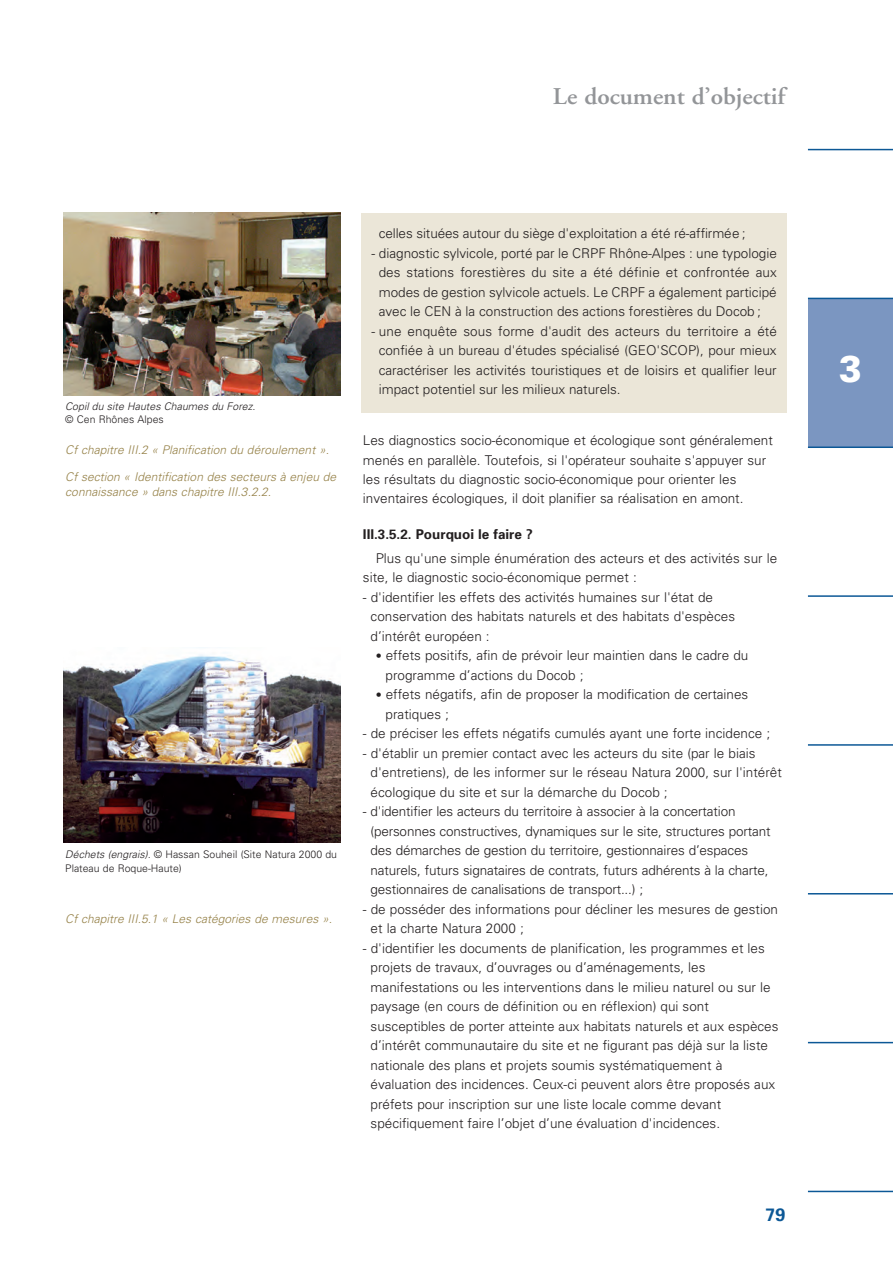
<style>
.page{position:relative;width:893px;height:1263px;background:#fff}
.page>*{position:absolute;margin:0;border:0;box-sizing:border-box;transform-origin:0 0}
.t1{font:900 37.5px "Univers";color:#fff;scale:.9 1}
.t2{font:600 24px "Adobe Garamond";color:#939598;scale:1.05 1}
.t3{font:700 18px "Univers";color:#0c5896}
.t4{font:300 13.5px/19.5px "Univers";color:#231f20}
.t5{font:700 13.5px "Univers";color:#231f20}
.t6{font:italic 300 12px/15px "Univers";letter-spacing:.005em;color:#968249}
.t7{font:300 10.5px/13.5px "Univers";color:#231f20}
.t8{font:italic 300 10.5px "Univers";letter-spacing:.005em;color:#231f20}
.s1{font-style:italic}
.s2{font-size:12px}
</style>
<div class="page">
<div style="left:808px;top:298px;width:85px;height:148px;background:#7b96c1"></div>
<hr style="left:808px;top:446px;width:85px;height:2px;background:#0c5896">
<hr style="left:808px;top:298px;width:85px;height:1px;background:#0c5896">
<hr style="left:808px;top:149px;width:85px;height:1px;background:#0c5896">
<hr style="left:808px;top:595px;width:85px;height:2px;background:#0c5896">
<hr style="left:808px;top:744px;width:85px;height:2px;background:#0c5896">
<hr style="left:808px;top:893px;width:85px;height:1px;background:#0c5896">
<hr style="left:808px;top:1042px;width:85px;height:1px;background:#0c5896">
<hr style="left:808px;top:1191px;width:85px;height:1px;background:#0c5896">
<div style="left:361px;top:213px;width:426px;height:199px;background:#ebe6d8"></div>
<img style="left:64px;top:213px;width:276px;height:183px">
<img style="left:64px;top:654px;width:276px;height:189px">
<h2 class="t2" style="left:553px;top:87px;width:223px">Le document d’objectif</h2>
<p class="t8" style="left:65px;top:400px;width:192px">Copil du site Hautes Chaumes du Forez.</p>
<p class="t7" style="left:65px;top:413px;width:100px">© Cen Rhônes Alpes</p>
<p class="t6" style="left:65px;top:442px;width:265px">Cf chapitre III.2 « Planification du déroulement ».</p>
<p class="t6" style="left:65px;top:469px;width:272px">Cf section « Identification des secteurs à enjeu de connaissance » dans chapitre III.3.2.2.</p>
<p class="t7" style="left:65px;top:848px;width:273px"><span class="s1">Déchets (engrais).</span> © Hassan Souheil (Site Natura 2000 du<br>Plateau de Roque-Haute)</p>
<p class="t6" style="left:65px;top:911px;width:268px">Cf chapitre III.5.1 « Les catégories de mesures ».</p>
<p class="t4" style="left:379px;top:224px;width:368px">celles situées autour du siège d'exploitation a été ré-affirmée ;</p>
<p class="t4" style="left:379px;top:243px;width:400px;text-align:justify;text-indent:-7px">- diagnostic sylvicole, porté par le CRPF Rhône-Alpes : une typologie des stations forestières du site a été définie et confrontée aux modes de gestion sylvicole actuels. Le CRPF a également participé avec le CEN à la construction des actions forestières du Docob ;</p>
<p class="t4" style="left:379px;top:321px;width:400px;text-align:justify;text-indent:-7px">- une enquête sous forme d'audit des acteurs du territoire a été confiée à un bureau d'études spécialisé (GEO'SCOP), pour mieux caractériser les activités touristiques et de loisirs et qualifier leur impact potentiel sur les milieux naturels.</p>
<p class="t4" style="left:363px;top:430px;width:411px">Les diagnostics socio-économique et écologique sont généralement menés en parallèle. Toutefois, si l'opérateur souhaite s'appuyer sur les résultats du diagnostic socio-économique pour orienter les inventaires écologiques, il doit planifier sa réalisation en amont.</p>
<p class="t5" style="left:363px;top:529px;width:171px">III.3.5.2. Pourquoi le faire ?</p>
<p class="t4" style="left:363px;top:548px;width:416px;text-indent:13px">Plus qu'une simple énumération des acteurs et des activités sur le site, le diagnostic socio-économique permet :</p>
<p class="t4" style="left:371px;top:587px;width:366px;text-indent:-8px">- d'identifier les effets des activités humaines sur l'état de conservation des habitats naturels et des habitats d'espèces d’intérêt européen :</p>
<p class="t4" style="left:386px;top:646px;width:364px;text-indent:-10px"><span class="s2">•</span> effets positifs, afin de prévoir leur maintien dans le cadre du programme d’actions du Docob ;</p>
<p class="t4" style="left:386px;top:685px;width:364px;text-indent:-10px"><span class="s2">•</span> effets négatifs, afin de proposer la modification de certaines pratiques ;</p>
<p class="t4" style="left:363px;top:723px;width:409px">- de préciser les effets négatifs cumulés ayant une forte incidence ;</p>
<p class="t4" style="left:371px;top:743px;width:413px;text-indent:-8px">- d'établir un premier contact avec les acteurs du site (par le biais d'entretiens), de les informer sur le réseau Natura 2000, sur l'intérêt écologique du site et sur la démarche du Docob ;</p>
<p class="t4" style="left:370px;top:801px;width:402px;text-indent:-7px">- d'identifier les acteurs du territoire à associer à la concertation (personnes constructives, dynamiques sur le site, structures portant des démarches de gestion du territoire, gestionnaires d’espaces naturels, futurs signataires de contrats, futurs adhérents à la charte, gestionnaires de canalisations de transport...) ;</p>
<p class="t4" style="left:371px;top:899px;width:409px;text-indent:-8px">- de posséder des informations pour décliner les mesures de gestion et la charte Natura 2000 ;</p>
<p class="t4" style="left:371px;top:938px;width:409px;text-indent:-8px">- d'identifier les documents de planification, les programmes et les projets de travaux, d’ouvrages ou d’aménagements, les manifestations ou les interventions dans le milieu naturel ou sur le paysage (en cours de définition ou en réflexion) qui sont susceptibles de porter atteinte aux habitats naturels et aux espèces d’intérêt communautaire du site et ne figurant pas déjà sur la liste nationale des plans et projets soumis systématiquement à évaluation des incidences. Ceux-ci peuvent alors être proposés aux préfets pour inscription sur une liste locale comme devant spécifiquement faire l’objet d’une évaluation d'incidences.</p>
<h3 class="t3" style="left:765px;top:1208px;width:21px">79</h3>
<h1 class="t1" style="left:839px;top:354px;width:27px">3</h1>
</div>
